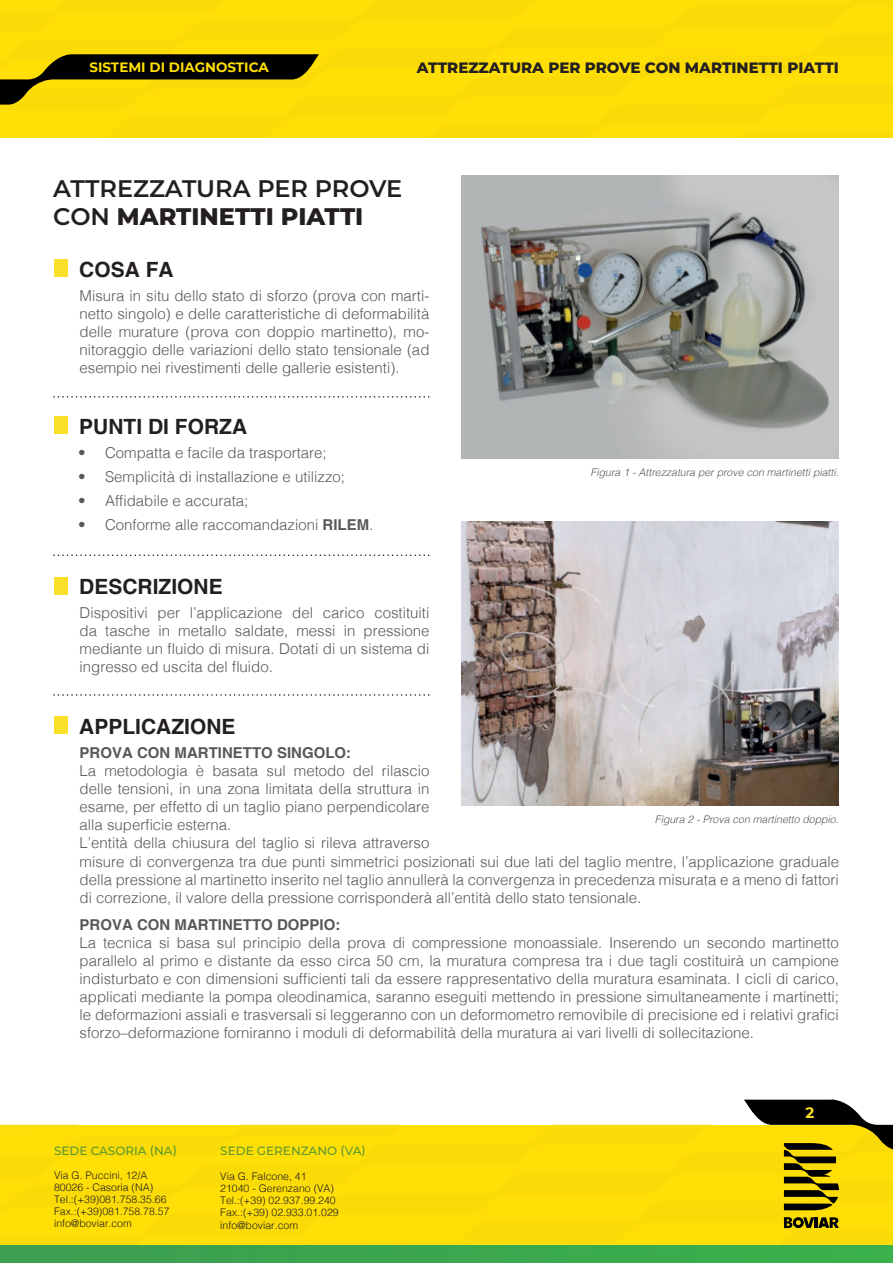
<style>
.page{position:relative;width:893px;height:1263px;background:#fff}
.page>*{position:absolute;margin:0;border:0;box-sizing:border-box;transform-origin:0 0}
.t1{font:600 24px/28.8px "Montserrat";color:#231f20}
.t2{font:700 21px "Helvetica";color:#231f20}
.t3{font:300 15px/18px "Helvetica";color:#57585a;text-align:justify}
.t4{font:700 15px "Helvetica";color:#57585a}
.t5{font:800 15px "Montserrat";color:#231f20}
.t6{font:700 15px "Montserrat";color:#fae029}
.t7{font:700 13.5px "Montserrat";color:#ffdf06}
.t8{font:500 12px "Montserrat";color:#5c9731}
.t9{font:300 10.5px/12px "Helvetica";color:#231f20}
.t10{font:italic 300 10.5px "Helvetica";color:#57585a}
.s1{font-weight:800}
.s2{font-weight:700}
</style>
<div class="page">
<div style="left:0;top:0;width:893px;height:138px;background:#ffdf06"></div>
<svg style="left:0;top:54px;width:319px;height:51px"></svg>
<div style="left:0;top:1125px;width:713px;height:6px;background:#fbdb07"></div>
<div style="left:0;top:1131px;width:893px;height:115px;background:#ffdf06"></div>
<img style="left:0;top:1246px;width:893px;height:17px">
<svg style="left:784px;top:1217px;width:55px;height:11px"></svg>
<svg style="left:744px;top:1099px;width:149px;height:111px;background:#b4a018"></svg>
<div style="left:54px;top:577px;width:14px;height:17px;background:#fae029"></div>
<div style="left:54px;top:716px;width:14px;height:18px;background:#fae029"></div>
<div style="left:54px;top:260px;width:14px;height:17px;background:#fae029"></div>
<div style="left:54px;top:417px;width:14px;height:17px;background:#fae029"></div>
<svg style="left:53px;top:396px;width:376px;height:2px"></svg>
<svg style="left:53px;top:554px;width:376px;height:2px"></svg>
<svg style="left:53px;top:694px;width:376px;height:2px"></svg>
<img style="left:462px;top:175px;width:377px;height:283px">
<img style="left:462px;top:522px;width:377px;height:283px">
<p class="t7" style="left:89px;top:57px;width:181px">SISTEMI DI DIAGNOSTICA</p>
<p class="t5" style="left:417px;top:56px;width:424px">ATTREZZATURA PER PROVE CON MARTINETTI PIATTI</p>
<h1 class="t1" style="left:53px;top:173px;width:351px">ATTREZZATURA PER PROVE<br>CON <span class="s1">MARTINETTI PIATTI</span></h1>
<h2 class="t2" style="left:79px;top:257px;width:96px">COSA FA</h2>
<p class="t3" style="left:80px;top:285px;width:351px">Misura in situ dello stato di sforzo (prova con marti&shy;netto singolo) e delle caratteristiche di deformabilità delle murature (prova con doppio martinetto), mo&shy;nitoraggio delle variazioni dello stato tensionale (ad esempio nei rivestimenti delle gallerie esistenti).</p>
<h2 class="t2" style="left:79px;top:414px;width:169px">PUNTI DI FORZA</h2>
<p class="t3" style="left:78px;top:443px;width:250px">• Compatta e facile da trasportare;</p>
<p class="t3" style="left:78px;top:467px;width:269px">• Semplicità di installazione e utilizzo;</p>
<p class="t3" style="left:78px;top:491px;width:172px">• Affidabile e accurata;</p>
<p class="t3" style="left:78px;top:515px;width:297px">• Conforme alle raccomandazioni <span class="s2">RILEM</span>.</p>
<h2 class="t2" style="left:79px;top:574px;width:145px">DESCRIZIONE</h2>
<p class="t3" style="left:80px;top:603px;width:351px">Dispositivi per l’applicazione del carico costituiti da tasche in metallo saldate, messi in pressione mediante un fluido di misura. Dotati di un sistema di ingresso ed uscita del fluido.</p>
<h2 class="t2" style="left:79px;top:713px;width:158px">APPLICAZIONE</h2>
<p class="t4" style="left:80px;top:743px;width:273px">PROVA CON MARTINETTO SINGOLO:</p>
<p class="t3" style="left:80px;top:760px;width:351px;text-align:left">La metodologia è basata sul metodo del rilascio delle tensioni, in una zona limitata della struttura in esame, per effetto di un taglio piano perpendicolare alla superficie esterna.<br>L’entità della chiusura del taglio si rileva attraverso</p>
<p class="t10" style="left:591px;top:464px;width:249px">Figura 1 - Attrezzatura per prove con martinetti piatti.</p>
<p class="t10" style="left:655px;top:810px;width:185px">Figura 2 - Prova con martinetto doppio.</p>
<p class="t3" style="left:80px;top:851px;width:761px">misure di convergenza tra due punti simmetrici posizionati sui due lati del taglio mentre, l’applicazione graduale della pressione al martinetto inserito nel taglio annullerà la convergenza in precedenza misurata e a meno di fattori di correzione, il valore della pressione corrisponderà all’entità dello stato tensionale.</p>
<p class="t4" style="left:80px;top:915px;width:262px">PROVA CON MARTINETTO DOPPIO:</p>
<p class="t3" style="left:80px;top:932px;width:761px">La tecnica si basa sul principio della prova di compressione monoassiale. Inserendo un secondo martinetto parallelo al primo e distante da esso circa 50 cm, la muratura compresa tra i due tagli costituirà un campione indisturbato e con dimensioni sufficienti tali da essere rappresentativo della muratura esaminata. I cicli di carico, applicati mediante la pompa oleodinamica, saranno eseguiti mettendo in pressione simultaneamente i martinetti; le deformazioni assiali e trasversali si leggeranno con un deformometro removibile di precisione ed i relativi grafici sforzo–deformazione forniranno i moduli di deformabilità della muratura ai vari livelli di sollecitazione.</p>
<p class="t8" style="left:54px;top:1142px;width:125px">SEDE CASORIA (NA)</p>
<p class="t9" style="left:54px;top:1169px;width:117px">Via G. Puccini, 12/A<br>80026 - Casoria (NA)<br>Tel.:(+39)081.758.35.66<br>Fax.:(+39)081.758.78.57 info@boviar.com</p>
<p class="t8" style="left:220px;top:1142px;width:147px">SEDE GERENZANO (VA)</p>
<p class="t9" style="left:220px;top:1169px;width:120px">Via G. Falcone, 41<br>21040 - Gerenzano (VA)<br>Tel.:(+39) 02.937.99.240<br>Fax.:(+39) 02.933.01.029</p>
<p class="t9" style="left:220px;top:1218px;width:79px">info@boviar.com</p>
<p class="t6" style="left:805px;top:1102px;width:10px">2</p>
</div>
